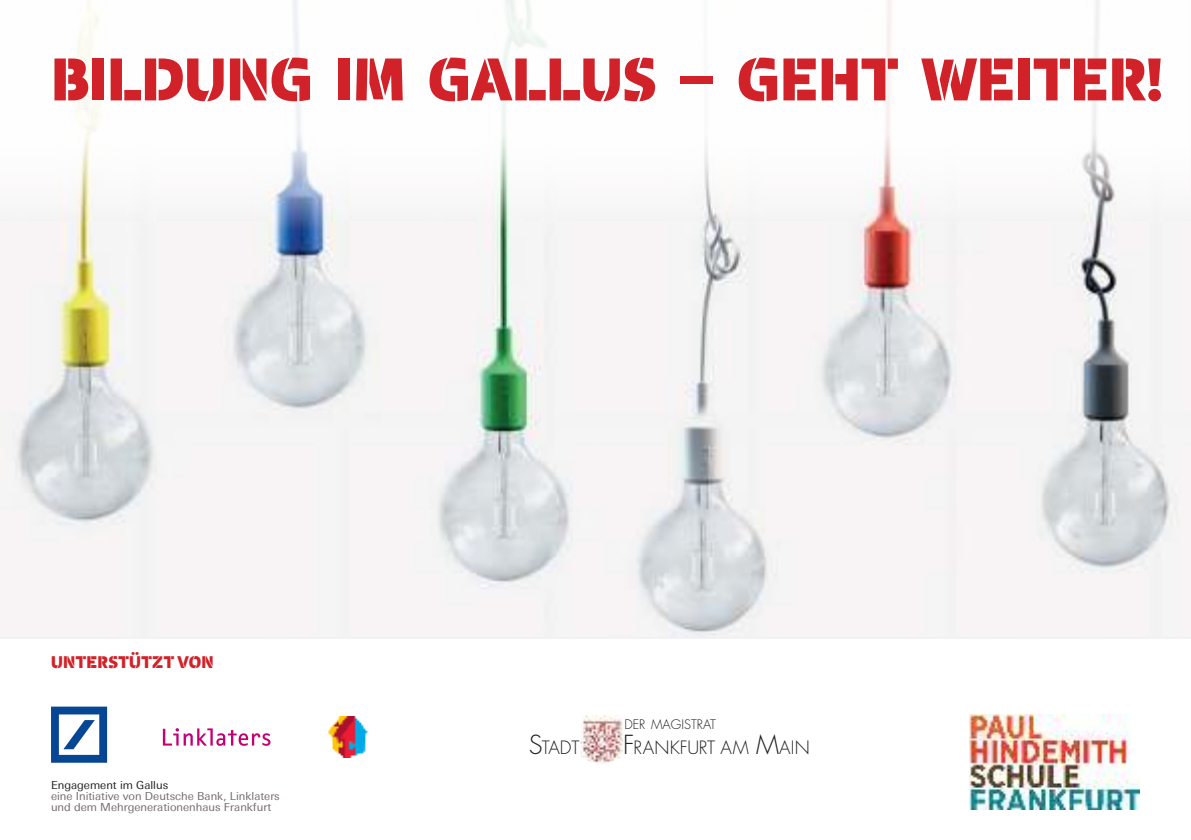
<style>
.page{position:relative;width:1191px;height:840px;background:#fff}
.page>*{position:absolute;margin:0;border:0;box-sizing:border-box;transform-origin:0 0}
.t1{font:900 64px "Laski Sans Stencil";letter-spacing:-.005em;color:#d12229}
.t2{font:900 18px "Laski Sans Stencil";letter-spacing:.005em;color:#d12229}
.t3{font:300 17.8px "Futura Std";color:#221f1f}
.t4{font:300 12.8px "Futura Std";color:#221f1f}
.t5{font:11.2px/11.2px "Univers Deutsche Bank";color:#76696a}
.t6{font:11.2px "Univers Deutsche Bank";color:#221f1f}
.s1{font-size:25.6px}
</style>
<div class="page">
<img style="left:0;top:216px;width:1191px;height:422px">
<img style="left:0;top:0;width:1190px;height:242px">
<svg style="left:51px;top:706px;width:56px;height:56px"></svg>
<img style="left:327px;top:716px;width:41px;height:40px">
<svg style="left:163px;top:728px;width:107px;height:17px"></svg>
<img style="left:970px;top:714px;width:170px;height:95px">
<img style="left:581px;top:715px;width:42px;height:49px">
<h1 class="t1" style="left:51px;top:41px;width:1113px">BILDUNG IM GALLUS – GEHT WEITER!</h1>
<h2 class="t2" style="left:51px;top:650px;width:164px">UNTERSTÜTZT VON</h2>
<p class="t6" style="left:51px;top:780px;width:119px">Engagement im Gallus</p>
<p class="t5" style="left:51px;top:790px;width:230px">eine Initiative von Deutsche Bank, Linklaters und dem Mehrgenerationenhaus Frankfurt</p>
<p class="t4" style="left:624px;top:717px;width:93px">DER MAGISTRAT</p>
<h3 class="t3" style="left:529px;top:737px;width:52px"><span class="s1">S</span>TADT</h3>
<h3 class="t3" style="left:623px;top:737px;width:188px"><span class="s1">F</span>RANKFURT AM <span class="s1">M</span>AIN</h3>
</div>
